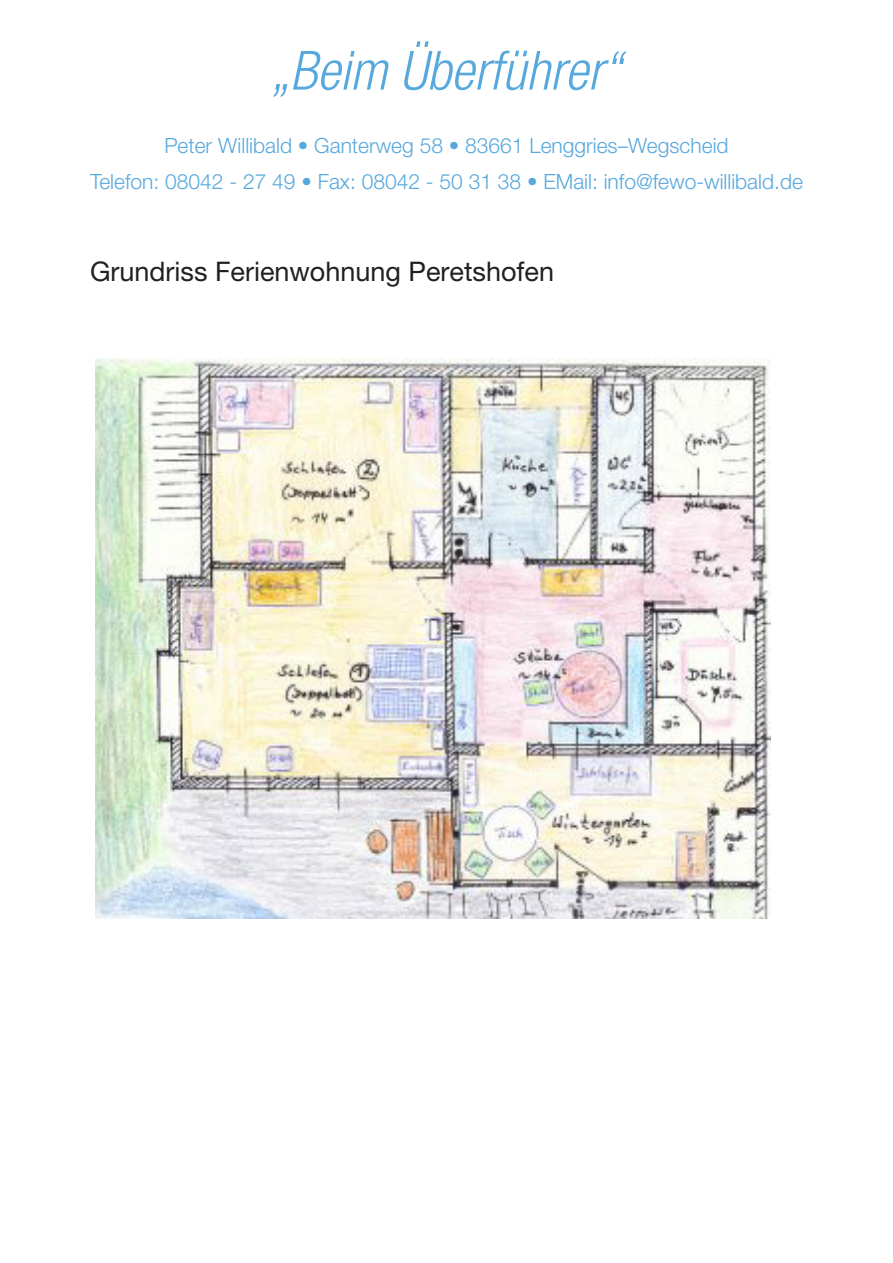
<style>
.page{position:relative;width:893px;height:1263px;background:#fff}
.page>*{position:absolute;margin:0;border:0;box-sizing:border-box;transform-origin:0 0}
.t1{font:italic 300 condensed 54px "Helvetica Neue LT Pro";color:#57a8dd}
.t2{font:27px "Helvetica Neue LT Pro";color:#231f20}
.t3{font:300 21px/36px "Helvetica Neue LT Pro";color:#57a8dd;text-align:center}
</style>
<div class="page">
<img style="left:95px;top:358px;width:675px;height:560px">
<h1 class="t1" style="left:271px;top:40px;width:352px">„Beim Überführer“</h1>
<p class="t3" style="left:90px;top:127px;width:714px">Peter Willibald • Ganterweg 58 • 83661 Lenggries–Wegscheid<br>Telefon: 08042 - 27 49 • Fax: 08042 - 50 31 38 • EMail: info@fewo-willibald.de</p>
<p class="t2" style="left:90px;top:255px;width:466px">Grundriss Ferienwohnung Peretshofen</p>
</div>
